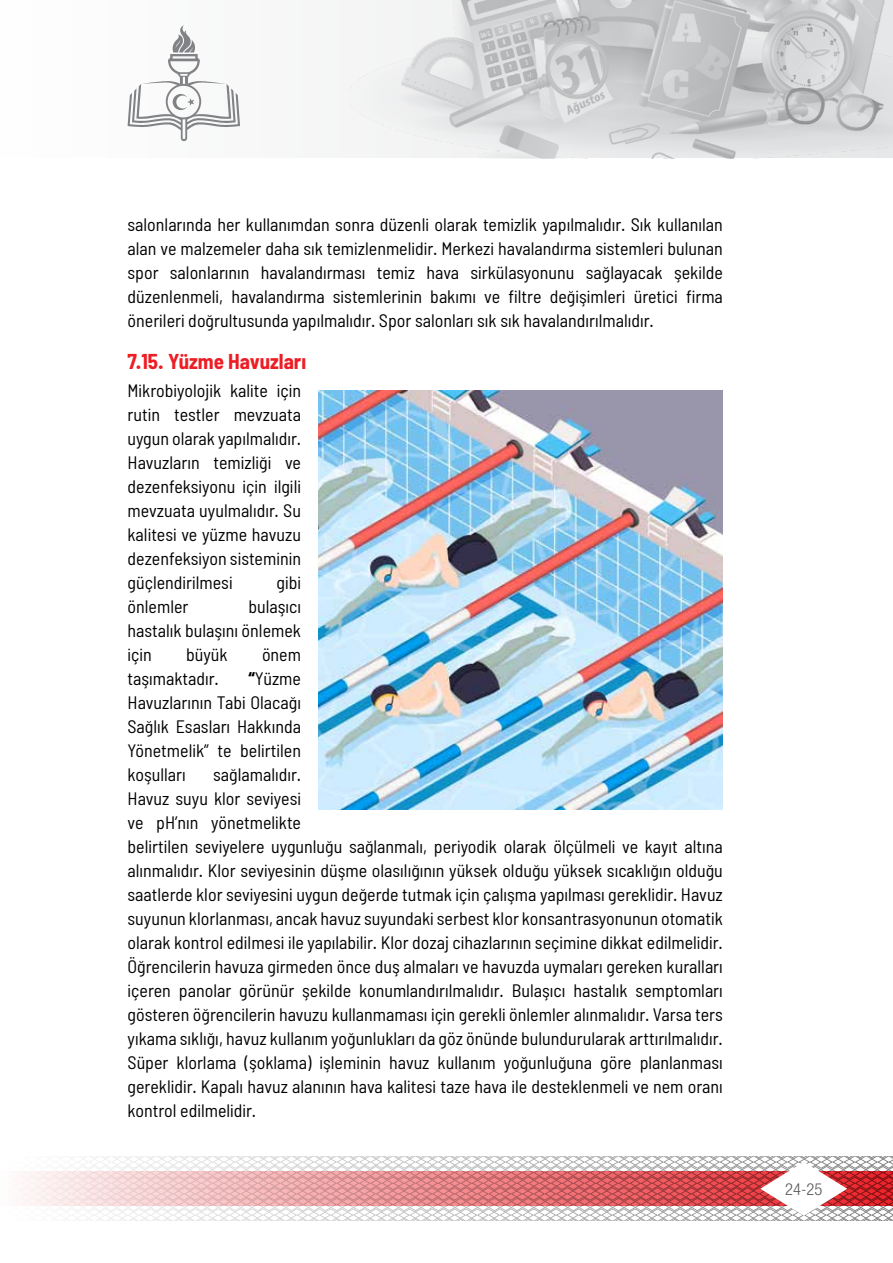
<style>
.page{position:relative;width:893px;height:1263px;background:#fff}
.page>*{position:absolute;margin:0;border:0;box-sizing:border-box;transform-origin:0 0}
.t1{font:700 semi-condensed 21px "Barlow";color:#ed1d24}
.t2{font:semi-condensed 18px/24px "Barlow";color:#000;text-align:justify}
.t3{font:300 condensed 16.5px "Helvetica Neue LT Std";color:#58595b}
.s1{font-weight:700}
</style>
<div class="page">
<div style="left:0;top:0;width:893px;height:158px;background:#fafbfb"></div>
<svg style="left:22px;top:1157px;width:871px;height:63px"></svg>
<img style="left:349px;top:0;width:544px;height:158px">
<svg style="left:128px;top:26px;width:112px;height:115px"></svg>
<img style="left:318px;top:391px;width:405px;height:418px">
<p class="t2" style="left:128px;top:212px;width:597px">salonlarında her kullanımdan sonra düzenli olarak temizlik yapılmalıdır. Sık kullanılan alan ve malzemeler daha sık temizlenmelidir. Merkezi havalandırma sistemleri bulunan spor salonlarının havalandırması temiz hava sirkülasyonunu sağlayacak şekilde düzenlenmeli, havalandırma sistemlerinin bakımı ve filtre değişimleri üretici firma önerileri doğrultusunda yapılmalıdır. Spor salonları sık sık havalandırılmalıdır.</p>
<p class="t1" style="left:128px;top:348px;width:180px">7.15. Yüzme Havuzları</p>
<p class="t2" style="left:128px;top:378px;width:175px">Mikrobiyolojik kalite için rutin testler mevzuata uygun olarak yapılmalıdır.<br>Havuzların temizliği ve dezenfeksiyonu için ilgili mevzuata uyulmalıdır. Su kalitesi ve yüzme havuzu dezenfeksiyon sisteminin güçlendirilmesi</p>
<p class="t2" style="left:276px;top:570px;width:26px">gibi</p>
<p class="t2" style="left:128px;top:594px;width:175px;text-indent:121px">bulaşıcı hastalık bulaşını önlemek için</p>
<p class="t2" style="left:128px;top:594px;width:62px">önlemler</p>
<p class="t2" style="left:186px;top:642px;width:43px">büyük</p>
<p class="t2" style="left:262px;top:642px;width:41px">önem</p>
<p class="t2" style="left:128px;top:666px;width:93px">taşımaktadır.</p>
<p class="t2" style="left:128px;top:666px;width:175px;text-indent:121px"><span class="s1">“</span>Yüzme Havuzlarının Tabi Olacağı Sağlık Esasları Hakkında Yönetmelik” te belirtilen koşulları</p>
<p class="t2" style="left:128px;top:762px;width:597px;text-align:left;text-indent:86px">sağlamalıdır.<br>Havuz suyu klor seviyesi<br>ve pH’nın yönetmelikte<br>belirtilen seviyelere uygunluğu sağlanmalı, periyodik olarak ölçülmeli ve kayıt altına alınmalıdır. Klor seviyesinin düşme olasılığının yüksek olduğu yüksek sıcaklığın olduğu saatlerde klor seviyesini uygun değerde tutmak için çalışma yapılması gereklidir. Havuz suyunun klorlanması, ancak havuz suyundaki serbest klor konsantrasyonunun otomatik olarak kontrol edilmesi ile yapılabilir. Klor dozaj cihazlarının seçimine dikkat edilmelidir.<br>Öğrencilerin havuza girmeden önce duş almaları ve havuzda uymaları gereken kuralları içeren panolar görünür şekilde konumlandırılmalıdır. Bulaşıcı hastalık semptomları gösteren öğrencilerin havuzu kullanmaması için gerekli önlemler alınmalıdır. Varsa ters yıkama sıklığı, havuz kullanım yoğunlukları da göz önünde bulundurularak arttırılmalıdır.<br>Süper klorlama (şoklama) işleminin havuz kullanım yoğunluğuna göre planlanması gereklidir. Kapalı havuz alanının hava kalitesi taze hava ile desteklenmeli ve nem oranı kontrol edilmelidir.</p>
<p class="t3" style="left:785px;top:1179px;width:39px">24-25</p>
</div>
